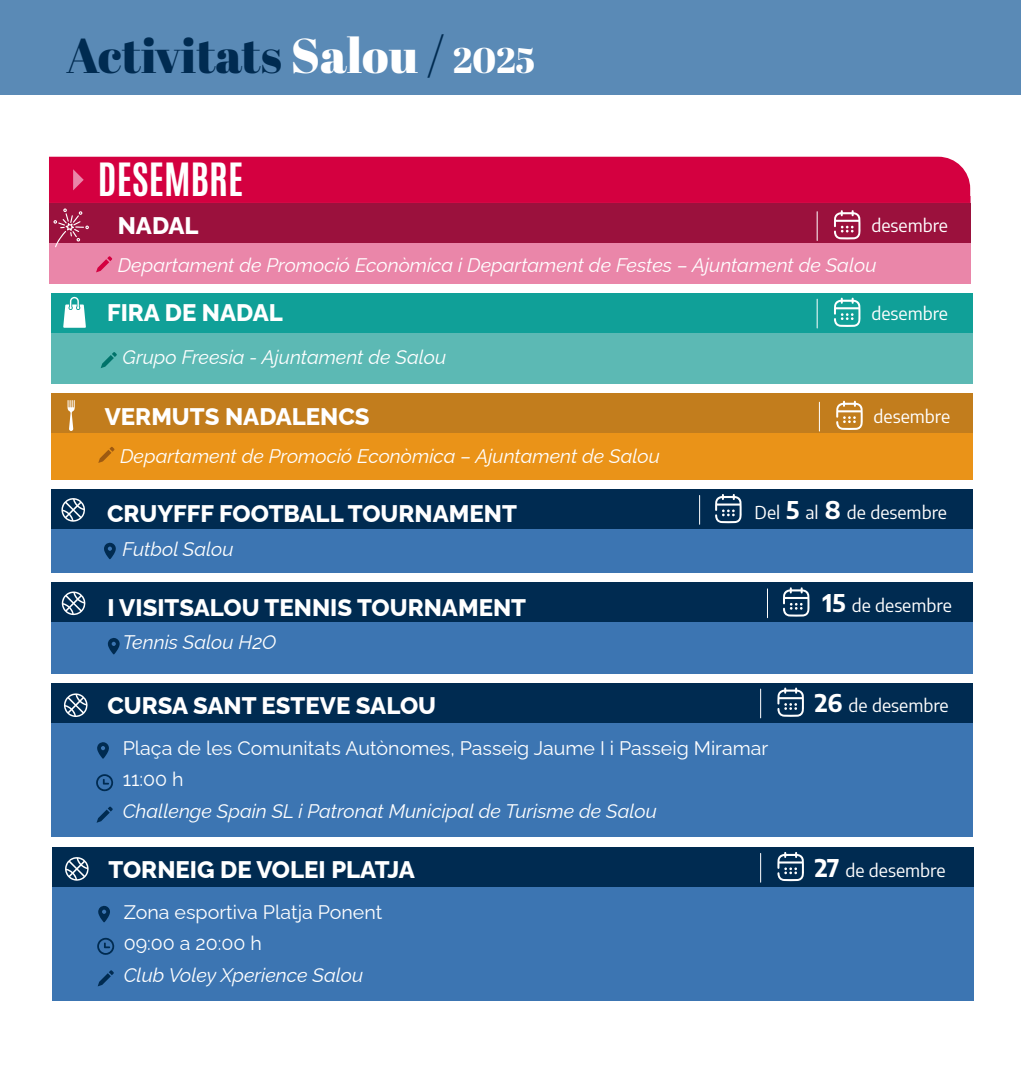
<style>
.page{position:relative;width:1021px;height:1085px;background:#fff}
.page>*{position:absolute;margin:0;border:0;box-sizing:border-box;transform-origin:0 0}
.t1{font:48.82px "Abril Fatface";color:#002b51}
.t2{font:700 38.25px "Antonio";color:#fff}
.t3{font:800 23.85px "Raleway";color:#fff}
.t4{font:italic 19.57px "Raleway";color:#fff}
.t5{font:19.57px/31.5px "Raleway";color:#fff}
.t6{font:17.78px "Encode Sans";color:#fff}
.s1{color:#fff}
.s2{font-size:35.55px;color:#fff}
.s3{font-weight:700;font-size:23.85px}
</style>
<div class="page">
<div style="left:0;top:0;width:1020px;height:94px;background:#5a8ab6"></div>
<div style="left:49px;top:196px;width:921px;height:89px;background:#ea86a9"></div>
<svg style="left:96px;top:256px;width:16px;height:16px"></svg>
<svg style="left:49px;top:157px;width:921px;height:90px;background:#bc0f44"></svg>
<div style="left:51px;top:292px;width:921px;height:92px;background:#5cb9b4"></div>
<div style="left:51px;top:292px;width:921px;height:40px;background:#10a098"></div>
<svg style="left:101px;top:352px;width:16px;height:16px"></svg>
<svg style="left:834px;top:297px;width:26px;height:30px"></svg>
<svg style="left:816px;top:299px;width:1px;height:29px"></svg>
<div style="left:51px;top:393px;width:921px;height:87px;background:#ea9318"></div>
<svg style="left:98px;top:447px;width:16px;height:16px"></svg>
<div style="left:51px;top:393px;width:921px;height:40px;background:#c27d1d"></div>
<svg style="left:836px;top:400px;width:26px;height:30px"></svg>
<svg style="left:819px;top:402px;width:1px;height:29px"></svg>
<div style="left:51px;top:489px;width:921px;height:83px;background:#3c75b2"></div>
<div style="left:51px;top:489px;width:921px;height:40px;background:#002b51"></div>
<svg style="left:715px;top:494px;width:26px;height:29px"></svg>
<svg style="left:699px;top:495px;width:1px;height:29px"></svg>
<svg style="left:61px;top:498px;width:24px;height:23px"></svg>
<div style="left:52px;top:582px;width:920px;height:91px;background:#3c75b2"></div>
<div style="left:52px;top:582px;width:920px;height:40px;background:#002b51"></div>
<svg style="left:783px;top:587px;width:26px;height:29px"></svg>
<svg style="left:767px;top:588px;width:1px;height:29px"></svg>
<svg style="left:62px;top:591px;width:23px;height:24px"></svg>
<div style="left:52px;top:683px;width:920px;height:153px;background:#3c75b2"></div>
<div style="left:52px;top:683px;width:920px;height:40px;background:#002b51"></div>
<svg style="left:64px;top:693px;width:24px;height:24px"></svg>
<svg style="left:97px;top:806px;width:16px;height:16px"></svg>
<svg style="left:97px;top:742px;width:12px;height:16px"></svg>
<svg style="left:96px;top:774px;width:17px;height:17px"></svg>
<svg style="left:777px;top:687px;width:27px;height:29px"></svg>
<svg style="left:760px;top:689px;width:1px;height:28px"></svg>
<div style="left:53px;top:846px;width:920px;height:154px;background:#3c75b2"></div>
<div style="left:53px;top:846px;width:920px;height:40px;background:#002b51"></div>
<svg style="left:65px;top:857px;width:24px;height:23px"></svg>
<svg style="left:98px;top:970px;width:16px;height:16px"></svg>
<svg style="left:98px;top:906px;width:12px;height:16px"></svg>
<svg style="left:97px;top:937px;width:17px;height:17px"></svg>
<svg style="left:777px;top:852px;width:27px;height:29px"></svg>
<svg style="left:760px;top:853px;width:1px;height:29px"></svg>
<div style="left:40px;top:284px;width:958px;height:9px;background:#fff"></div>
<svg style="left:63px;top:297px;width:23px;height:31px"></svg>
<svg style="left:104px;top:542px;width:12px;height:17px"></svg>
<svg style="left:108px;top:638px;width:12px;height:16px"></svg>
<svg style="left:68px;top:400px;width:7px;height:31px"></svg>
<h1 class="t1" style="left:66px;top:21px;width:470px">Activitats <span class="s1">Salou</span> / <span class="s2">2025</span></h1>
<h2 class="t2" style="left:98px;top:150px;width:147px">DESEMBRE</h2>
<p class="t3" style="left:118px;top:206px;width:82px">NADAL</p>
<p class="t4" style="left:118px;top:250px;width:760px">Departament de Promoció Econòmica i Departament de Festes – Ajuntament de Salou</p>
<p class="t6" style="left:871px;top:213px;width:78px">desembre</p>
<p class="t3" style="left:107px;top:294px;width:177px">FIRA DE NADAL</p>
<p class="t4" style="left:123px;top:341px;width:325px">Grupo Freesia - Ajuntament de Salou</p>
<p class="t3" style="left:105px;top:397px;width:266px">VERMUTS NADALENCS</p>
<p class="t4" style="left:120px;top:440px;width:541px">Departament de Promoció Econòmica – Ajuntament de Salou</p>
<p class="t3" style="left:107px;top:494px;width:411px">CRUYFFF FOOTBALL TOURNAMENT</p>
<p class="t4" style="left:123px;top:533px;width:112px">Futbol Salou</p>
<p class="t3" style="left:107px;top:588px;width:420px">I VISITSALOU TENNIS TOURNAMENT</p>
<p class="t4" style="left:123px;top:626px;width:155px">Tennis Salou H2O</p>
<p class="t6" style="left:871px;top:300px;width:78px">desembre</p>
<p class="t6" style="left:873px;top:403px;width:78px">desembre</p>
<p class="t6" style="left:754px;top:499px;width:194px">Del <span class="s3">5</span> al <span class="s3">8</span> de desembre</p>
<p class="t6" style="left:822px;top:593px;width:131px"><span class="s3">15</span> de desembre</p>
<p class="t3" style="left:107px;top:686px;width:330px">CURSA SANT ESTEVE SALOU</p>
<p class="t5" style="left:123px;top:730px;width:647px">Plaça de les Comunitats Autònomes, Passeig Jaume I i Passeig Miramar<br>11:00 h</p>
<p class="t4" style="left:123px;top:795px;width:536px">Challenge Spain SL i Patronat Municipal de Turisme de Salou</p>
<p class="t3" style="left:108px;top:850px;width:308px">TORNEIG DE VOLEI PLATJA</p>
<p class="t5" style="left:124px;top:893px;width:260px">Zona esportiva Platja Ponent<br>09:00 a 20:00 h</p>
<p class="t4" style="left:124px;top:958px;width:241px">Club Voley Xperience Salou</p>
<p class="t6" style="left:814px;top:693px;width:135px"><span class="s3">26</span> de desembre</p>
<p class="t6" style="left:814px;top:857px;width:132px"><span class="s3">27</span> de desembre</p>
</div>
